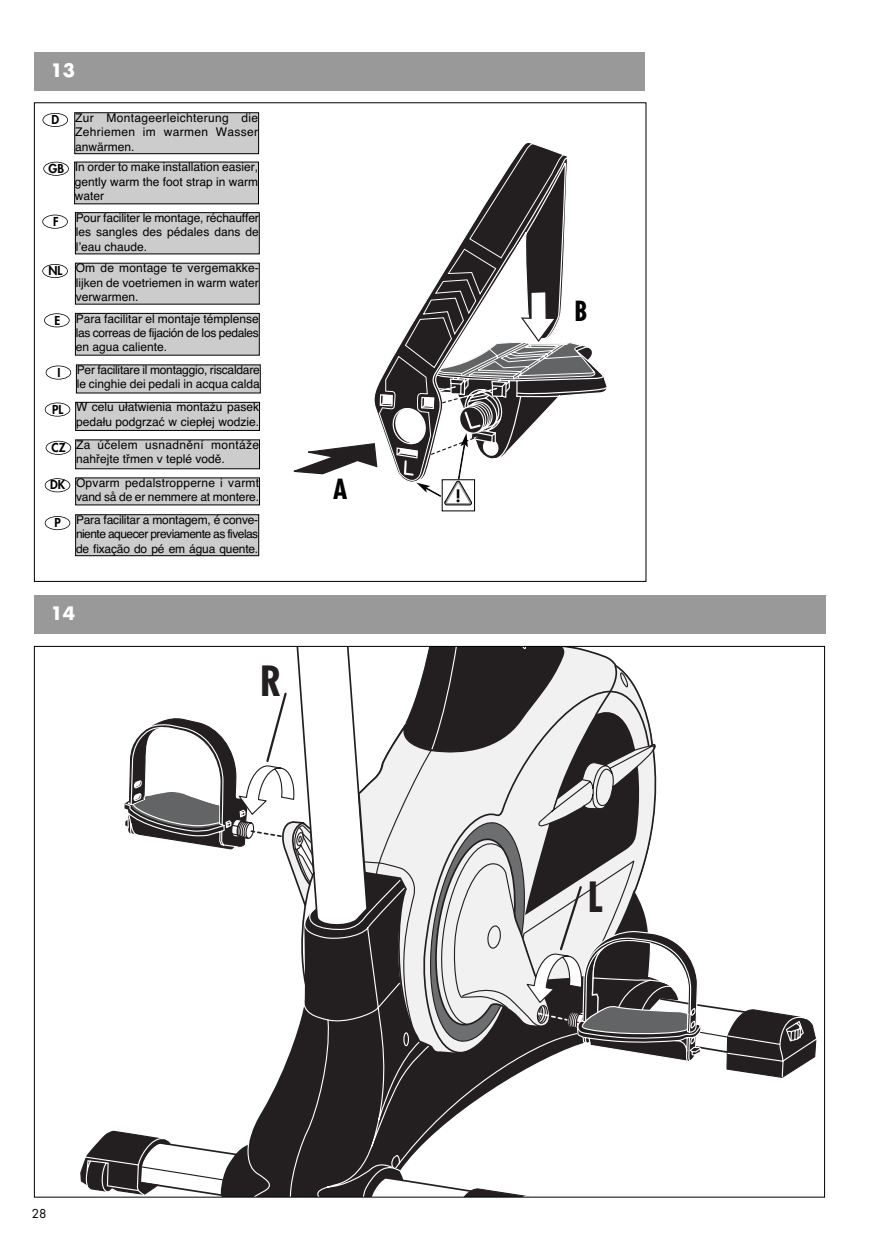
<style>
.page{position:relative;width:893px;height:1259px;background:#fff}
.page>*{position:absolute;margin:0;border:0;box-sizing:border-box;transform-origin:0 0}
.t1{font:700 condensed 40.5px "Futura";color:#231f20}
.t2{font:700 condensed 27px "Futura";color:#000}
.t3{font:700 18px "Futura";color:#fff}
.t4{font:800 16.8px "Futura";color:#000}
.t5{font:12px/14.4px "Helvetica";color:#000;text-align:justify}
.t6{font:12px/14.4px "Helvetica";letter-spacing:-.02em;color:#000}
.t7{font:12px/14.4px "Helvetica";letter-spacing:.02em;color:#000}
.t8{font:12px/14.4px "Helvetica";letter-spacing:.03em;color:#000}
.t9{font:800 12px "Futura";color:#000}
.t10{font:12px "Futura";color:#000}
</style>
<div class="page">
<div style="left:34px;top:595px;width:791px;height:38px;background:#999"></div>
<svg style="left:80px;top:1162px;width:4px;height:22px"></svg>
<svg style="left:84px;top:1083px;width:418px;height:112px"></svg>
<svg style="left:400px;top:1152px;width:121px;height:43px"></svg>
<svg style="left:124px;top:648px;width:693px;height:435px"></svg>
<div style="left:75px;top:113px;width:183px;height:40px;background:#ccc"></div>
<div style="left:74px;top:112px;width:185px;height:42px;border:1px solid #000"></div>
<div style="left:75px;top:162px;width:183px;height:41px;background:#ccc"></div>
<div style="left:42px;top:215px;width:26px;height:14px;border:2px solid #000;border-radius:50%"></div>
<div style="left:43px;top:162px;width:26px;height:14px;border:2px solid #000;border-radius:50%"></div>
<div style="left:46px;top:365px;width:25px;height:14px;border:2px solid #000;border-radius:50%"></div>
<div style="left:45px;top:402px;width:25px;height:14px;border:2px solid #000;border-radius:50%"></div>
<div style="left:46px;top:441px;width:25px;height:14px;border:2px solid #000;border-radius:50%"></div>
<div style="left:44px;top:313px;width:26px;height:14px;border:2px solid #000;border-radius:50%"></div>
<div style="left:42px;top:264px;width:26px;height:14px;border:2px solid #000;border-radius:50%"></div>
<div style="left:45px;top:478px;width:25px;height:14px;border:2px solid #000;border-radius:50%"></div>
<div style="left:45px;top:516px;width:25px;height:14px;border:2px solid #000;border-radius:50%"></div>
<div style="left:76px;top:213px;width:183px;height:40px;background:#ccc"></div>
<div style="left:75px;top:212px;width:185px;height:42px;border:1px solid #000"></div>
<div style="left:76px;top:263px;width:183px;height:41px;background:#ccc"></div>
<div style="left:76px;top:314px;width:183px;height:41px;background:#ccc"></div>
<div style="left:75px;top:313px;width:185px;height:42px;border:1px solid #000"></div>
<div style="left:77px;top:365px;width:183px;height:28px;background:#ccc"></div>
<div style="left:76px;top:403px;width:183px;height:27px;background:#ccc"></div>
<div style="left:75px;top:402px;width:185px;height:29px;border:1px solid #000"></div>
<div style="left:76px;top:440px;width:183px;height:28px;background:#ccc"></div>
<div style="left:75px;top:439px;width:185px;height:30px;border:1px solid #000"></div>
<div style="left:76px;top:478px;width:183px;height:26px;background:#ccc"></div>
<div style="left:76px;top:515px;width:182px;height:40px;background:#ccc"></div>
<div style="left:75px;top:514px;width:184px;height:42px;border:1px solid #000"></div>
<svg style="left:433px;top:143px;width:132px;height:147px"></svg>
<div style="left:43px;top:113px;width:25px;height:14px;border:2px solid #000;border-radius:50%"></div>
<svg style="left:445px;top:505px;width:26px;height:1px"></svg>
<svg style="left:294px;top:290px;width:313px;height:215px"></svg>
<div style="left:34px;top:52px;width:611px;height:39px;background:#999"></div>
<h3 class="t3" style="left:50px;top:62px;width:26px">13</h3>
<p class="t9" style="left:52px;top:114px;width:9px">D</p>
<p class="t9" style="left:49px;top:163px;width:17px">GB</p>
<p class="t9" style="left:53px;top:216px;width:7px">F</p>
<p class="t9" style="left:48px;top:265px;width:15px">NL</p>
<p class="t9" style="left:55px;top:314px;width:7px">E</p>
<p class="t9" style="left:58px;top:366px;width:5px">I</p>
<p class="t9" style="left:52px;top:403px;width:13px">PL</p>
<p class="t9" style="left:52px;top:442px;width:16px">CZ</p>
<p class="t9" style="left:50px;top:479px;width:17px">DK</p>
<p class="t9" style="left:55px;top:517px;width:8px">P</p>
<p class="t5" style="left:75px;top:112px;width:185px">Zur Montageerleichterung die Zehriemen im warmen Wasser anwärmen.</p>
<p class="t5" style="left:75px;top:161px;width:185px">In order to make installation easier, gently warm the foot strap in warm water</p>
<p class="t5" style="left:76px;top:211px;width:185px">Pour faciliter le montage, réchauffer les sangles des pédales dans de lʼeau chaude.</p>
<p class="t5" style="left:76px;top:262px;width:185px">Om de montage te vergemakke&shy;lijken de voetriemen in warm water verwarmen.</p>
<p class="t5" style="left:76px;top:312px;width:185px">Para facilitar el montaje témplense las correas de fijación de los pedales en agua caliente.</p>
<p class="t6" style="left:77px;top:364px;width:185px">Per facilitare il montaggio, riscaldare le cinghie dei pedali in acqua calda</p>
<p class="t5" style="left:76px;top:401px;width:185px">W celu ułatwienia montażu pasek pedału podgrzać w ciepłej wodzie.</p>
<p class="t8" style="left:76px;top:439px;width:185px">Za účelem usnadnění montáže nahřejte třmen v teplé vodě.</p>
<p class="t7" style="left:76px;top:477px;width:185px">Opvarm pedalstropperne i varmt vand så de er nemmere at montere.</p>
<p class="t5" style="left:76px;top:513px;width:184px">Para facilitar a montagem, é conve&shy;niente aquecer previamente as fivelas de fixação do pé em água quente.</p>
<h3 class="t3" style="left:50px;top:605px;width:26px">14</h3>
<h1 class="t1" style="left:260px;top:663px;width:23px">R</h1>
<h2 class="t2" style="left:333px;top:477px;width:16px">A</h2>
<h3 class="t4" style="left:455px;top:487px;width:7px">!</h3>
<h2 class="t2" style="left:574px;top:299px;width:14px">B</h2>
<h1 class="t1" style="left:588px;top:879px;width:17px">L</h1>
<p class="t10" style="left:32px;top:1208px;width:16px">28</p>
</div>
